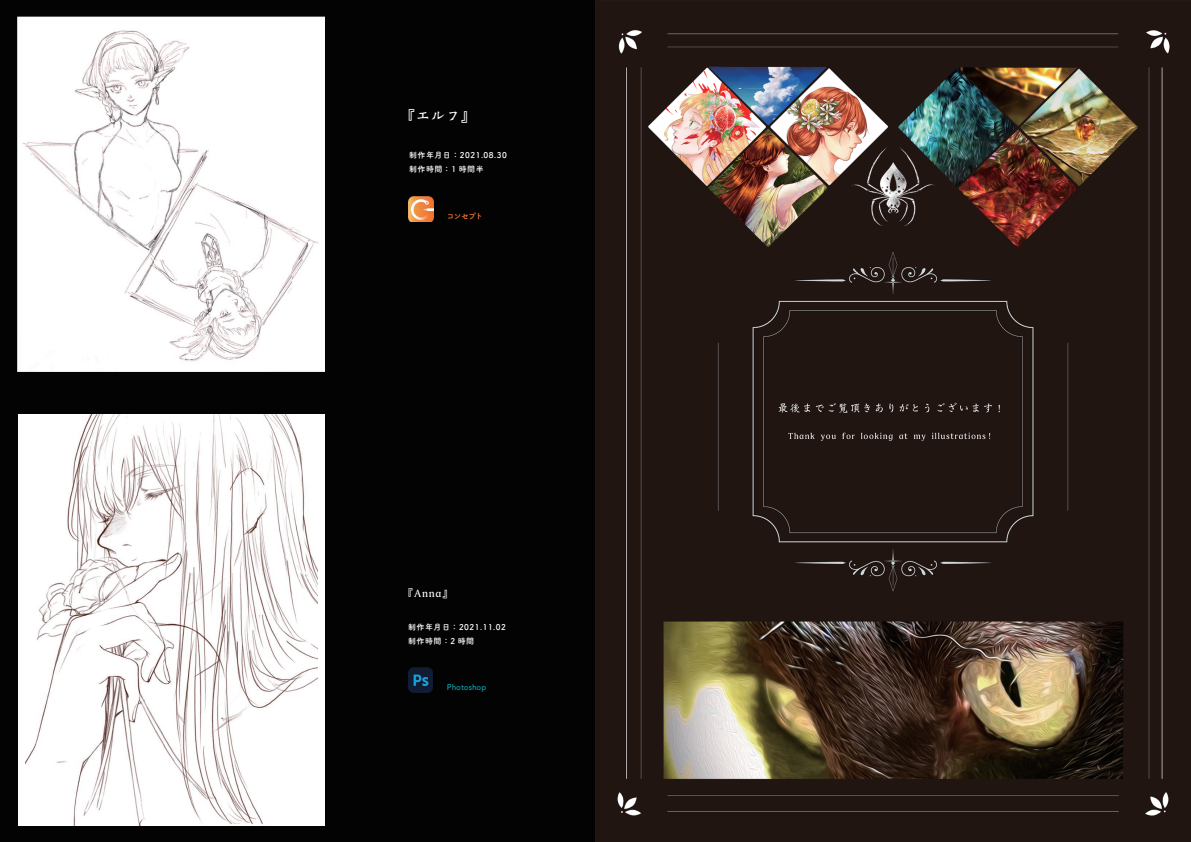
<style>
.page{position:relative;width:1191px;height:842px;background:#fff}
.page>*{position:absolute;margin:0;border:0;box-sizing:border-box;transform-origin:0 0}
.t1{font:700 15px "Weibei SC";color:#fff}
.t2{font:700 11px "Weibei SC";color:#fff}
.t3{font:8px/14px "Tsuku A Rd Gothic Std B";letter-spacing:.06em;color:#fff}
.t4{font:8px "Tsuku A Rd Gothic Std B";color:#0999a7}
.t5{font:8px "Tsuku A Rd Gothic Std B";letter-spacing:-.1em;color:#f37733}
</style>
<div class="page">
<img style="left:596px;top:0;width:594px;height:842px">
<div style="left:0;top:0;width:595px;height:842px;background:#030303"></div>
<div style="left:18px;top:414px;width:307px;height:412px;background:#fff"></div>
<img style="left:26px;top:414px;width:291px;height:412px">
<img style="left:18px;top:16px;width:307px;height:355px">
<img style="left:408px;top:667px;width:25px;height:25px">
<img style="left:408px;top:196px;width:25px;height:26px">
<hr style="left:595px;top:0;width:1px;height:842px;background:#231612">
<h1 class="t1" style="left:400px;top:108px;width:76px">『エルフ『</h1>
<p class="t3" style="left:409px;top:148px;width:99px">制作年月日：2021.08.30制作時間：1 時間半</p>
<p class="t3" style="left:389px;top:159px;width:68px">制作時間：6 時間</p>
<p class="t5" style="left:446px;top:209px;width:38px">コンセプト</p>
<h2 class="t2" style="left:402px;top:587px;width:52px">『Anna『</h2>
<p class="t3" style="left:408px;top:619px;width:99px">制作年月日：2021.11.02制作時間：2 時間</p>
<p class="t4" style="left:447px;top:681px;width:41px">Photoshop</p>
</div>
